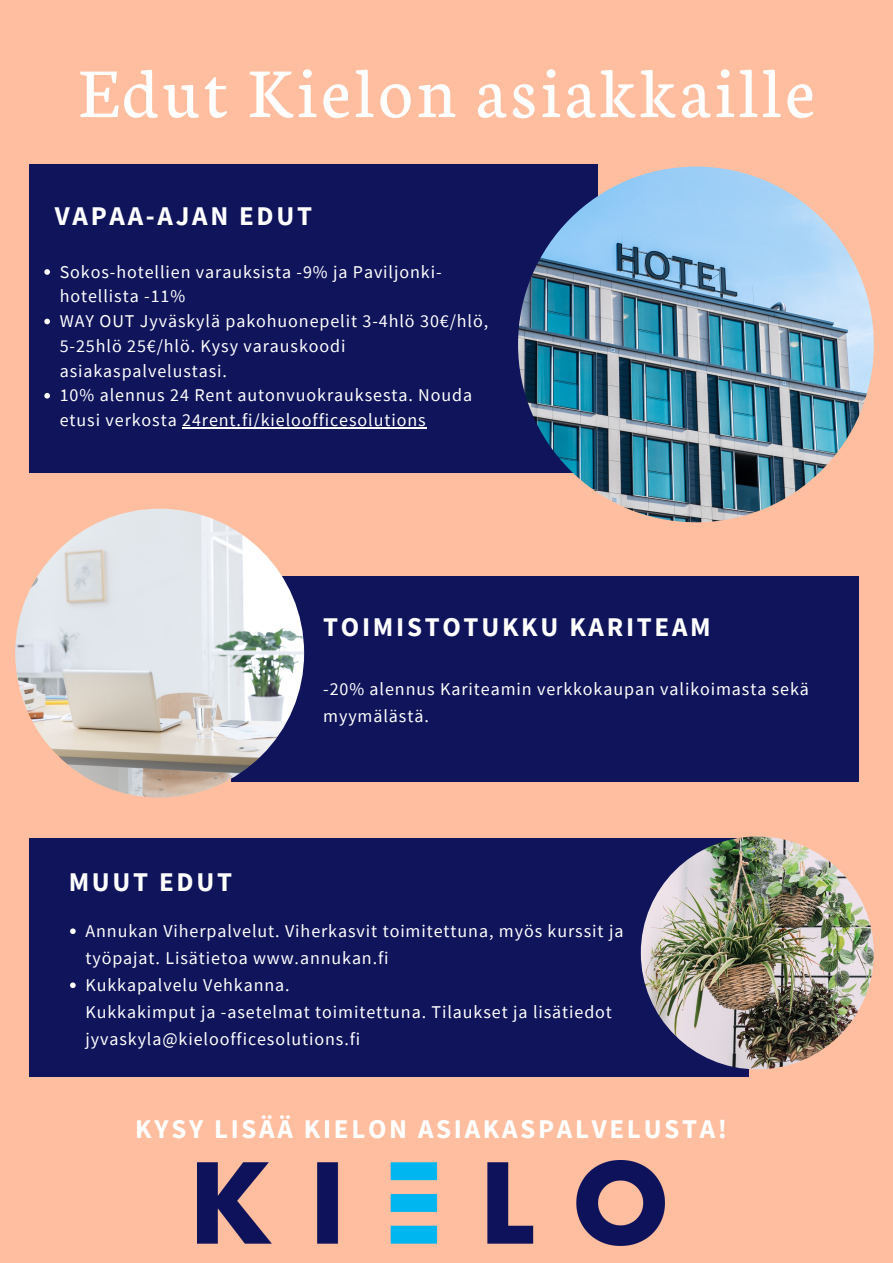
<style>
.page{position:relative;width:893px;height:1263px;background:#ffbe9f}
.page>*{position:absolute;margin:0;border:0;box-sizing:border-box;transform-origin:0 0}
.t1{font:74.93px "Neuton";letter-spacing:.06em;color:#fff}
.t2{font:700 27px "Source Sans Pro";letter-spacing:.1em;color:#fff}
.t3{font:18px/24.8px "Source Sans Pro";letter-spacing:.05em;color:#fff}
</style>
<div class="page">
<div style="left:231px;top:576px;width:628px;height:206px;background:#0f145b"></div>
<img style="left:15px;top:509px;width:289px;height:288px;border-radius:50%">
<div style="left:29px;top:165px;width:568px;height:308px;background:#0f145b"></div>
<img style="left:518px;top:167px;width:356px;height:355px;border-radius:50%">
<div style="left:29px;top:837px;width:719px;height:239px;background:#0f145b"></div>
<img style="left:641px;top:836px;width:233px;height:233px;border-radius:50%">
<img style="left:198px;top:1161px;width:467px;height:84px">
<svg style="left:44px;top:269px;width:6px;height:6px"></svg>
<svg style="left:44px;top:319px;width:6px;height:5px"></svg>
<svg style="left:44px;top:393px;width:6px;height:6px"></svg>
<hr style="left:182px;top:427px;width:244px;height:2px;background:#fff">
<svg style="left:70px;top:928px;width:6px;height:6px"></svg>
<svg style="left:70px;top:982px;width:6px;height:6px"></svg>
<p class="t1" style="left:78px;top:40px;width:738px">Edut Kielon asiakkaille</p>
<p class="t2" style="left:55px;top:198px;width:259px">VAPAA-AJAN EDUT</p>
<p class="t3" style="left:60px;top:259px;width:383px">Sokos-hotellien varauksista -9% ja Paviljonki&shy;hotellista -11%</p>
<p class="t3" style="left:60px;top:308px;width:430px">WAY OUT Jyväskylä pakohuonepelit 3-4hlö 30€/hlö,<br>5-25hlö 25€/hlö. Kysy varauskoodi asiakaspalvelustasi.</p>
<p class="t3" style="left:60px;top:383px;width:414px">10% alennus 24 Rent autonvuokrauksesta. Nouda etusi verkosta 24rent.fi/kieloofficesolutions</p>
<p class="t2" style="left:323px;top:609px;width:389px">TOIMISTOTUKKU KARITEAM</p>
<p class="t3" style="left:323px;top:675px;width:487px;line-height:27px">-20% alennus Kariteamin verkkokaupan valikoimasta sekä myymälästä.</p>
<p class="t2" style="left:69px;top:865px;width:165px">MUUT EDUT</p>
<p class="t3" style="left:85px;top:917px;width:539px;line-height:27px">Annukan Viherpalvelut. Viherkasvit toimitettuna, myös kurssit ja työpajat. Lisätietoa www.annukan.fi</p>
<p class="t3" style="left:85px;top:972px;width:206px">Kukkapalvelu Vehkanna.</p>
<p class="t3" style="left:85px;top:998px;width:528px;line-height:27px">Kukkakimput ja -asetelmat toimitettuna. Tilaukset ja lisätiedot jyvaskyla@kieloofficesolutions.fi</p>
<p class="t2" style="left:135px;top:1111px;width:593px">KYSY LISÄÄ KIELON ASIAKASPALVELUSTA!</p>
</div>
